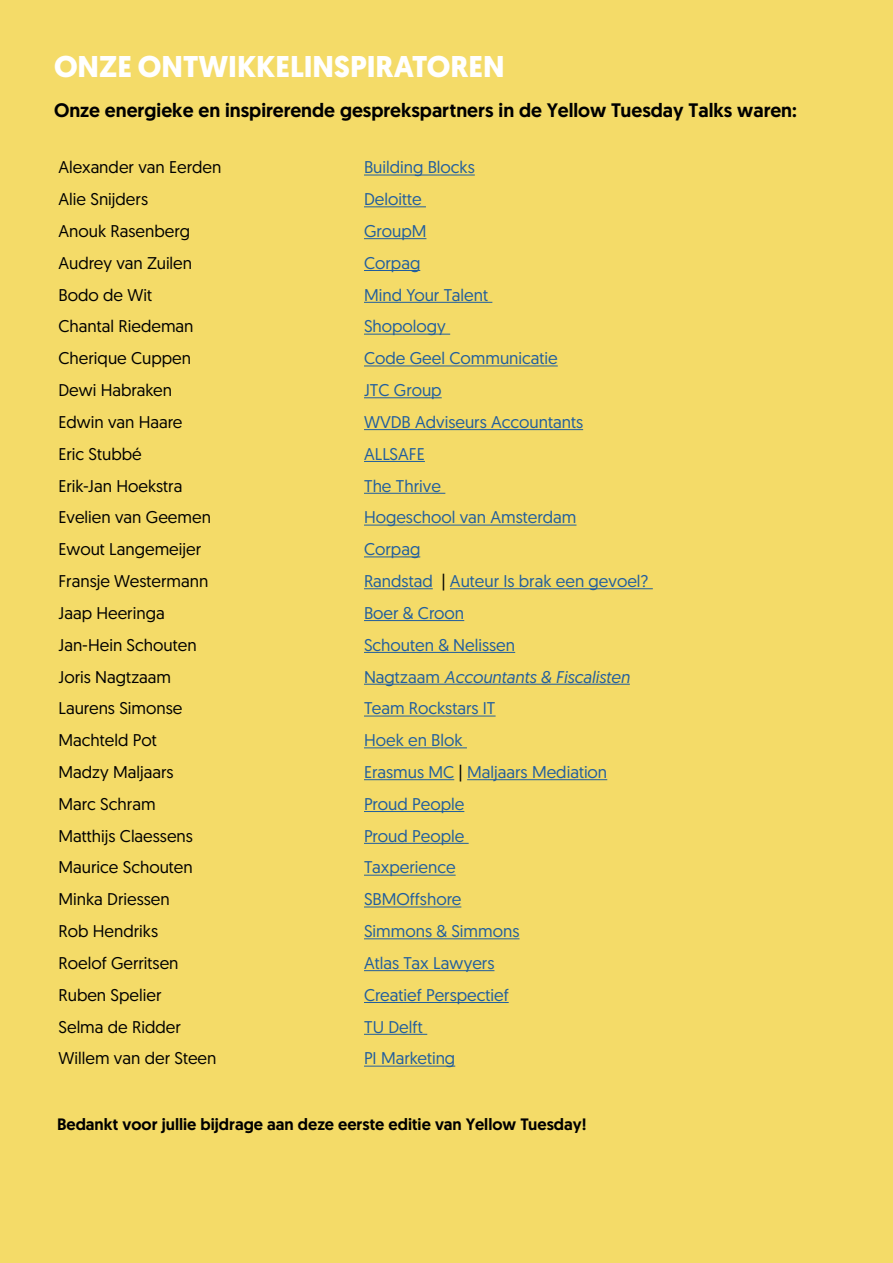
<style>
.page{position:relative;width:893px;height:1263px;background:#f4db68}
.page>*{position:absolute;margin:0;border:0;box-sizing:border-box;transform-origin:0 0}
.t1{font:700 30px "Geomanist";color:#fff}
.t2{font:500 19.5px "Geomanist";color:#000}
.t3{font:16.95px "Geomanist";color:#000}
.t4{font:16.95px "Geomanist";color:#215e9e}
.t5{font:italic 16.95px "Geomanist";color:#215e9e}
.t6{font:500 16.5px "Geomanist";color:#000}
.s1{color:#000}
.s2{font-style:normal}
</style>
<div class="page">
<hr style="left:364px;top:175px;width:111px;height:1px;background:#215e9e">
<hr style="left:364px;top:206px;width:62px;height:1px;background:#215e9e">
<hr style="left:364px;top:238px;width:62px;height:1px;background:#215e9e">
<hr style="left:364px;top:270px;width:56px;height:1px;background:#215e9e">
<hr style="left:364px;top:302px;width:128px;height:1px;background:#215e9e">
<hr style="left:364px;top:334px;width:86px;height:1px;background:#215e9e">
<hr style="left:364px;top:366px;width:194px;height:1px;background:#215e9e">
<hr style="left:364px;top:397px;width:78px;height:1px;background:#215e9e">
<hr style="left:364px;top:429px;width:219px;height:1px;background:#215e9e">
<hr style="left:364px;top:461px;width:61px;height:1px;background:#215e9e">
<hr style="left:364px;top:493px;width:81px;height:1px;background:#215e9e">
<hr style="left:364px;top:525px;width:212px;height:1px;background:#215e9e">
<hr style="left:364px;top:556px;width:56px;height:1px;background:#215e9e">
<hr style="left:364px;top:588px;width:69px;height:1px;background:#215e9e">
<hr style="left:450px;top:588px;width:203px;height:1px;background:#215e9e">
<hr style="left:364px;top:620px;width:100px;height:1px;background:#215e9e">
<hr style="left:364px;top:652px;width:151px;height:1px;background:#215e9e">
<hr style="left:364px;top:684px;width:266px;height:1px;background:#215e9e">
<hr style="left:364px;top:716px;width:132px;height:1px;background:#215e9e">
<hr style="left:364px;top:747px;width:103px;height:1px;background:#215e9e">
<hr style="left:364px;top:779px;width:90px;height:1px;background:#215e9e">
<hr style="left:467px;top:779px;width:140px;height:1px;background:#215e9e">
<hr style="left:364px;top:811px;width:100px;height:1px;background:#215e9e">
<hr style="left:364px;top:843px;width:105px;height:1px;background:#215e9e">
<hr style="left:364px;top:875px;width:92px;height:1px;background:#215e9e">
<hr style="left:364px;top:906px;width:97px;height:1px;background:#215e9e">
<hr style="left:364px;top:938px;width:155px;height:1px;background:#215e9e">
<hr style="left:364px;top:970px;width:130px;height:1px;background:#215e9e">
<hr style="left:364px;top:1002px;width:145px;height:1px;background:#215e9e">
<hr style="left:364px;top:1034px;width:63px;height:1px;background:#215e9e">
<hr style="left:364px;top:1066px;width:91px;height:1px;background:#215e9e">
<h1 class="t1" style="left:54px;top:46px;width:452px">ONZE ONTWIKKELINSPIRATOREN</h1>
<p class="t2" style="left:54px;top:97px;width:744px">Onze energieke en inspirerende gesprekspartners in de Yellow Tuesday Talks waren:</p>
<p class="t3" style="left:58px;top:156px;width:164px">Alexander van Eerden</p>
<p class="t4" style="left:364px;top:156px;width:112px">Building Blocks</p>
<p class="t3" style="left:58px;top:188px;width:91px">Alie Snijders</p>
<p class="t4" style="left:364px;top:188px;width:59px">Deloitte</p>
<p class="t3" style="left:58px;top:220px;width:133px">Anouk Rasenberg</p>
<p class="t4" style="left:364px;top:220px;width:64px">GroupM</p>
<p class="t3" style="left:58px;top:252px;width:135px">Audrey van Zuilen</p>
<p class="t4" style="left:364px;top:252px;width:58px">Corpag</p>
<p class="t3" style="left:58px;top:284px;width:95px">Bodo de Wit</p>
<p class="t4" style="left:364px;top:284px;width:126px">Mind Your Talent</p>
<p class="t3" style="left:58px;top:315px;width:137px">Chantal Riedeman</p>
<p class="t4" style="left:364px;top:315px;width:83px">Shopology</p>
<p class="t3" style="left:58px;top:347px;width:134px">Cherique Cuppen</p>
<p class="t4" style="left:364px;top:347px;width:195px">Code Geel Communicatie</p>
<p class="t3" style="left:58px;top:379px;width:115px">Dewi Habraken</p>
<p class="t4" style="left:364px;top:379px;width:79px">JTC Group</p>
<p class="t3" style="left:58px;top:411px;width:126px">Edwin van Haare</p>
<p class="t4" style="left:364px;top:411px;width:221px">WVDB Adviseurs Accountants</p>
<p class="t3" style="left:58px;top:443px;width:85px">Eric Stubbé</p>
<p class="t4" style="left:364px;top:443px;width:62px">ALLSAFE</p>
<p class="t3" style="left:58px;top:475px;width:125px">Erik-Jan Hoekstra</p>
<p class="t4" style="left:364px;top:475px;width:79px">The Thrive</p>
<p class="t3" style="left:58px;top:506px;width:154px">Evelien van Geemen</p>
<p class="t4" style="left:364px;top:506px;width:214px">Hogeschool van Amsterdam</p>
<p class="t3" style="left:58px;top:538px;width:144px">Ewout Langemeijer</p>
<p class="t4" style="left:364px;top:538px;width:58px">Corpag</p>
<p class="t3" style="left:58px;top:570px;width:151px">Fransje Westermann</p>
<p class="t4" style="left:364px;top:570px;width:286px">Randstad <span class="s1">|</span> Auteur Is brak een gevoel?</p>
<p class="t3" style="left:58px;top:602px;width:108px">Jaap Heeringa</p>
<p class="t4" style="left:364px;top:602px;width:102px">Boer &amp; Croon</p>
<p class="t3" style="left:58px;top:634px;width:140px">Jan-Hein Schouten</p>
<p class="t4" style="left:364px;top:634px;width:153px">Schouten &amp; Nelissen</p>
<p class="t3" style="left:58px;top:666px;width:114px">Joris Nagtzaam</p>
<p class="t5" style="left:364px;top:666px;width:267px"><span class="s2">Nagtzaam</span> Accountants &amp; Fiscalisten</p>
<p class="t3" style="left:58px;top:697px;width:125px">Laurens Simonse</p>
<p class="t4" style="left:364px;top:697px;width:133px">Team Rockstars IT</p>
<p class="t3" style="left:58px;top:729px;width:100px">Machteld Pot</p>
<p class="t4" style="left:364px;top:729px;width:100px">Hoek en Blok</p>
<p class="t3" style="left:58px;top:761px;width:117px">Madzy Maljaars</p>
<p class="t4" style="left:364px;top:761px;width:245px">Erasmus MC <span class="s1">|</span> Maljaars Mediation</p>
<p class="t3" style="left:58px;top:793px;width:99px">Marc Schram</p>
<p class="t4" style="left:364px;top:793px;width:102px">Proud People</p>
<p class="t3" style="left:58px;top:825px;width:136px">Matthijs Claessens</p>
<p class="t4" style="left:364px;top:825px;width:102px">Proud People</p>
<p class="t3" style="left:58px;top:856px;width:136px">Maurice Schouten</p>
<p class="t4" style="left:364px;top:856px;width:93px">Taxperience</p>
<p class="t3" style="left:58px;top:888px;width:113px">Minka Driessen</p>
<p class="t4" style="left:364px;top:888px;width:99px">SBMOffshore</p>
<p class="t3" style="left:58px;top:920px;width:101px">Rob Hendriks</p>
<p class="t4" style="left:364px;top:920px;width:157px">Simmons &amp; Simmons</p>
<p class="t3" style="left:58px;top:952px;width:122px">Roelof Gerritsen</p>
<p class="t4" style="left:364px;top:952px;width:132px">Atlas Tax Lawyers</p>
<p class="t3" style="left:58px;top:984px;width:104px">Ruben Spelier</p>
<p class="t4" style="left:364px;top:984px;width:146px">Creatief Perspectief</p>
<p class="t3" style="left:58px;top:1016px;width:124px">Selma de Ridder</p>
<p class="t4" style="left:364px;top:1016px;width:60px">TU Delft</p>
<p class="t3" style="left:58px;top:1047px;width:160px">Willem van der Steen</p>
<p class="t4" style="left:364px;top:1047px;width:93px">PI Marketing</p>
<p class="t6" style="left:57px;top:1113px;width:531px">Bedankt voor jullie bijdrage aan deze eerste editie van Yellow Tuesday!</p>
</div>
